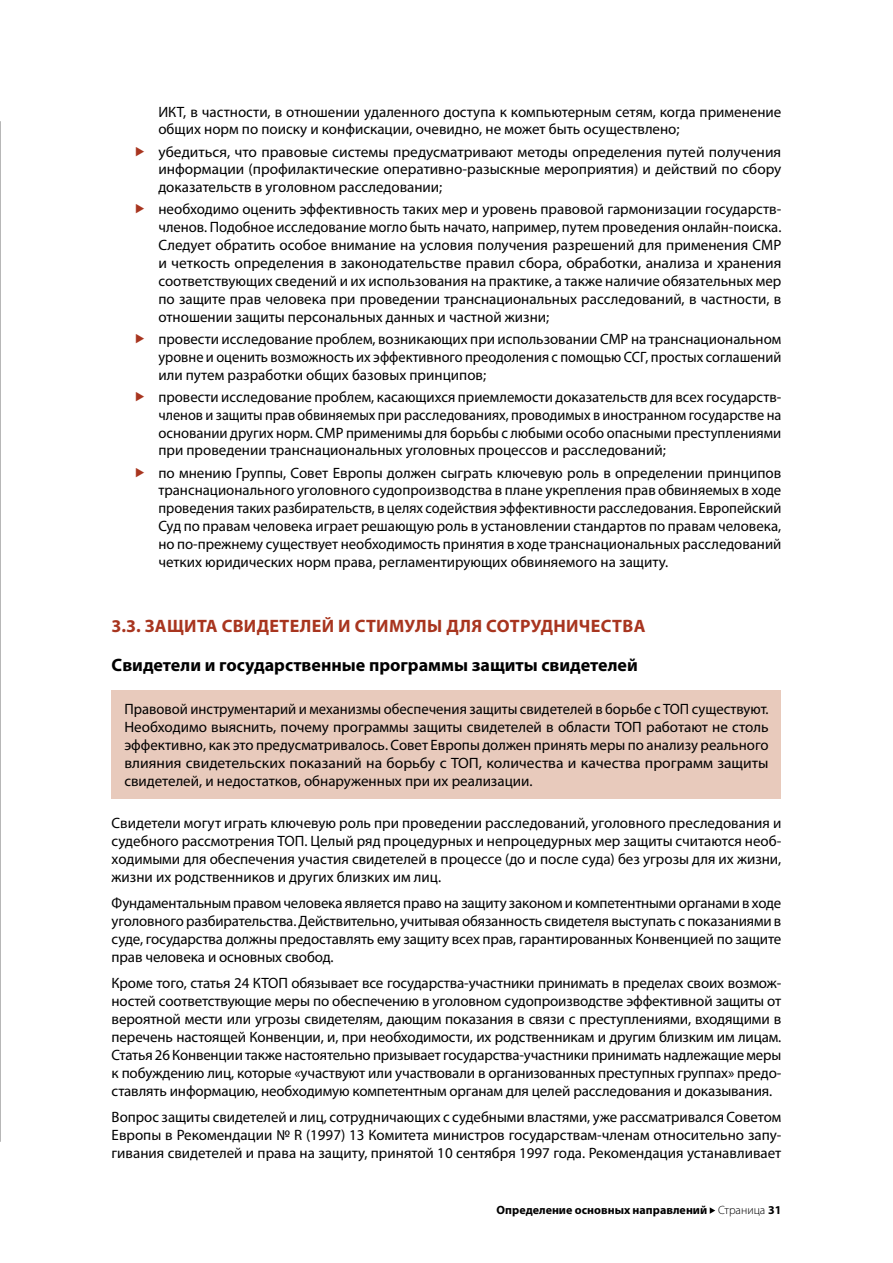
<style>
.page{position:relative;width:893px;height:1263px;background:#fff}
.page>*{position:absolute;margin:0;border:0;box-sizing:border-box;transform-origin:0 0}
.t1{font:700 18px "Myriad Pro";color:#000}
.t2{font:700 18px "Myriad Pro";letter-spacing:.02em;color:#a8351f}
.t3{font:15px/17.9px "Myriad Pro";color:#000;text-align:justify}
.t4{font:700 12px "Myriad Pro";color:#000}
.s1{font-weight:300}
</style>
<div class="page">
<svg style="left:710px;top:1207px;width:5px;height:7px"></svg>
<div style="left:112px;top:690px;width:669px;height:109px;background:#e8cabc"></div>
<hr style="left:0;top:121px;width:1px;height:1021px;background:#706f6f">
<p class="t3" style="left:158px;top:102px;width:624px">ИКТ, в частности, в отношении удаленного доступа к компьютерным сетям, когда применение общих норм по поиску и конфискации, очевидно, не может быть осуществлено;</p>
<p class="t3" style="left:158px;top:142px;width:624px">убедиться, что правовые системы предусматривают методы определения путей получения информации (профилактические оперативно-разыскные мероприятия) и действий по сбору доказательств в уголовном расследовании;</p>
<p class="t3" style="left:158px;top:200px;width:624px">необходимо оценить эффективность таких мер и уровень правовой гармонизации государств&shy;членов. Подобное исследование могло быть начато, например, путем проведения онлайн-поиска.<br>Следует обратить особое внимание на условия получения разрешений для применения СМР и четкость определения в законодательстве правил сбора, обработки, анализа и хранения соответствующих сведений и их использования на практике, а также наличие обязательных мер по защите прав человека при проведении транснациональных расследований, в частности, в отношении защиты персональных данных и частной жизни;</p>
<p class="t3" style="left:158px;top:330px;width:624px">провести исследование проблем, возникающих при использовании СМР на транснациональном уровне и оценить возможность их эффективного преодоления с помощью ССГ, простых соглашений или путем разработки общих базовых принципов;</p>
<p class="t3" style="left:158px;top:388px;width:624px">провести исследование проблем, касающихся приемлемости доказательств для всех государств&shy;членов и защиты прав обвиняемых при расследованиях, проводимых в иностранном государстве на основании других норм. СМР применимы для борьбы с любыми особо опасными преступлениями при проведении транснациональных уголовных процессов и расследований;</p>
<p class="t3" style="left:158px;top:463px;width:624px">по мнению Группы, Совет Европы должен сыграть ключевую роль в определении принципов транснационального уголовного судопроизводства в плане укрепления прав обвиняемых в ходе проведения таких разбирательств, в целях содействия эффективности расследования. Европейский Суд по правам человека играет решающую роль в установлении стандартов по правам человека, но по-прежнему существует необходимость принятия в ходе транснациональных расследований четких юридических норм права, регламентирующих обвиняемого на защиту.</p>
<p class="t2" style="left:112px;top:614px;width:535px">3.3. ЗАЩИТА СВИДЕТЕЛЕЙ И СТИМУЛЫ ДЛЯ СОТРУДНИЧЕСТВА</p>
<p class="t1" style="left:112px;top:654px;width:528px">Свидетели и государственные программы защиты свидетелей</p>
<p class="t3" style="left:124px;top:700px;width:646px">Правовой инструментарий и механизмы обеспечения защиты свидетелей в борьбе с ТОП существуют.<br>Необходимо выяснить, почему программы защиты свидетелей в области ТОП работают не столь эффективно, как это предусматривалось. Совет Европы должен принять меры по анализу реального влияния свидетельских показаний на борьбу с ТОП, количества и качества программ защиты свидетелей, и недостатков, обнаруженных при их реализации.</p>
<p class="t3" style="left:112px;top:814px;width:671px">Свидетели могут играть ключевую роль при проведении расследований, уголовного преследования и судебного рассмотрения ТОП. Целый ряд процедурных и непроцедурных мер защиты считаются необ&shy;ходимыми для обеспечения участия свидетелей в процессе (до и после суда) без угрозы для их жизни, жизни их родственников и других близких им лиц.</p>
<p class="t3" style="left:112px;top:894px;width:671px">Фундаментальным правом человека является право на защиту законом и компетентными органами в ходе уголовного разбирательства. Действительно, учитывая обязанность свидетеля выступать с показаниями в суде, государства должны предоставлять ему защиту всех прав, гарантированных Конвенцией по защите прав человека и основных свобод.</p>
<p class="t3" style="left:112px;top:973px;width:671px">Кроме того, статья 24 КТОП обязывает все государства-участники принимать в пределах своих возмож&shy;ностей соответствующие меры по обеспечению в уголовном судопроизводстве эффективной защиты от вероятной мести или угрозы свидетелям, дающим показания в связи с преступлениями, входящими в перечень настоящей Конвенции, и, при необходимости, их родственникам и другим близким им лицам.<br>Статья 26 Конвенции также настоятельно призывает государства-участники принимать надлежащие меры к побуждению лиц, которые «участвуют или участвовали в организованных преступных группах» предо&shy;ставлять информацию, необходимую компетентным органам для целей расследования и доказывания.</p>
<p class="t3" style="left:112px;top:1107px;width:671px">Вопрос защиты свидетелей и лиц, сотрудничающих с судебными властями, уже рассматривался Советом Европы в Рекомендации № R (1997) 13 Комитета министров государствам-членам относительно запу&shy;гивания свидетелей и права на защиту, принятой 10 сентября 1997 года. Рекомендация устанавливает</p>
<p class="t4" style="left:497px;top:1202px;width:286px">Определение основных направлений <span class="s1">Страница</span> 31</p>
</div>
